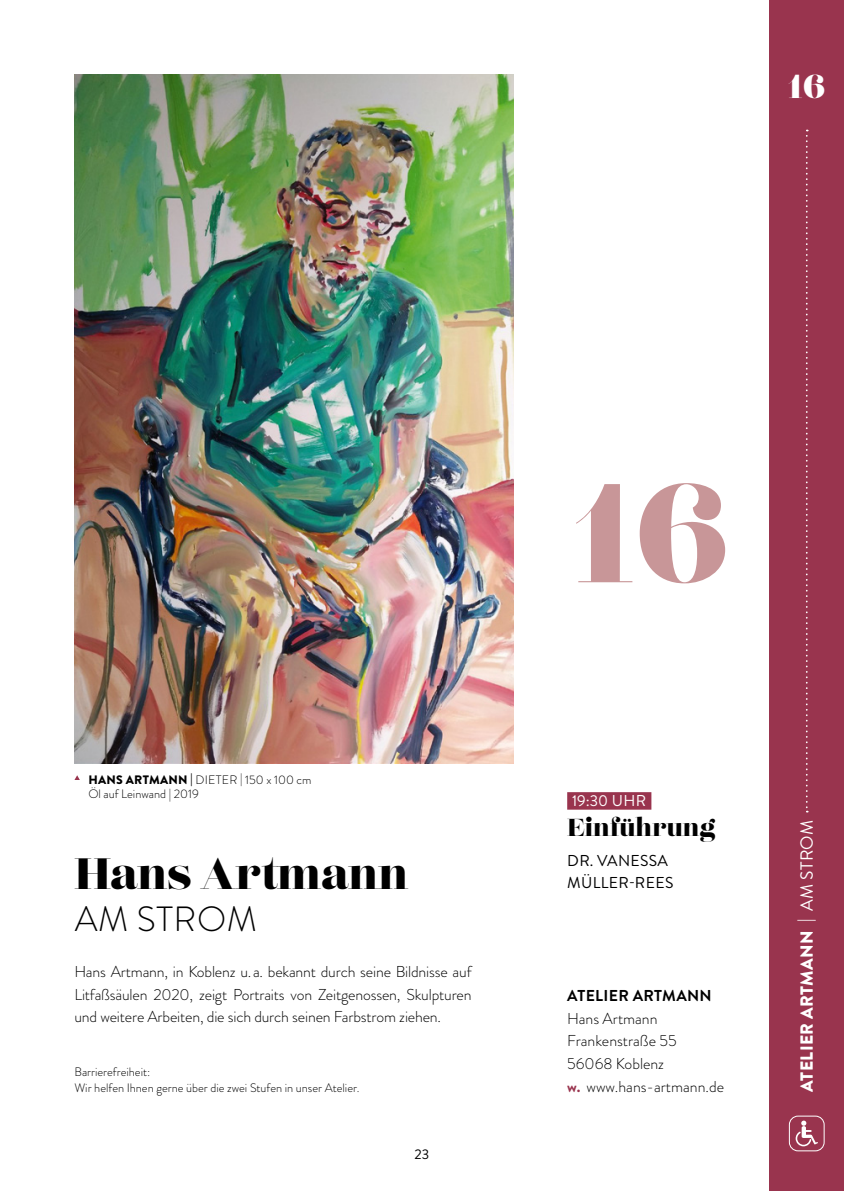
<style>
.page{position:relative;width:844px;height:1191px;background:#fff}
.page>*{position:absolute;margin:0;border:0;box-sizing:border-box;transform-origin:0 0}
.t1{font:140px "Lust Didone";color:#c89698}
.t2{font:43.75px "Lust Didone";color:#000}
.t3{font:300 35px "Brandon Grotesque";letter-spacing:.02em;color:#000}
.t4{font:33.25px "Lust Didone";color:#fff}
.t5{font:24.5px "Lust Didone";color:#000}
.t6{font:900 17.5px "Brandon Grotesque";letter-spacing:.02em;color:#fff}
.t7{font:300 15.75px/22.8px "Brandon Grotesque";letter-spacing:-.01em;color:#000}
.t8{font:15.75px/22.8px "Brandon Grotesque";letter-spacing:.02em;color:#000}
.t9{font:700 15.75px "Brandon Grotesque";letter-spacing:.02em;color:#000}
.t10{font:15.75px "Brandon Grotesque";letter-spacing:.01em;color:#fff}
.t11{font:14px "Brandon Grotesque";color:#000}
.t12{font:300 12.25px/14px "Brandon Grotesque";color:#000}
.s1{font-weight:900}
.s2{font-weight:700;color:#99344e}
.s3{font-weight:400}
</style>
<div class="page">
<div style="left:769px;top:0;width:74px;height:1191px;background:#99344e"></div>
<svg style="left:806px;top:130px;width:1px;height:682px"></svg>
<div style="left:567px;top:792px;width:84px;height:17px;background:#99344e"></div>
<img style="left:74px;top:74px;width:439px;height:689px">
<div style="left:788px;top:1115px;width:36px;height:36px;border:1px solid #fff;border-radius:9px"></div>
<svg style="left:795px;top:1120px;width:22px;height:26px"></svg>
<svg style="left:74px;top:775px;width:6px;height:5px"></svg>
<h3 class="t4" style="left:788px;top:65px;width:38px">16</h3>
<p class="t12" style="left:88px;top:772px;width:225px"><span class="s1">HANS ARTMANN |</span> DIETER | 150 x 100 cm<br>Öl auf Leinwand | 2019</p>
<h2 class="t2" style="left:74px;top:846px;width:336px">Hans Artmann</h2>
<h3 class="t3" style="left:75px;top:895px;width:184px">AM STROM</h3>
<p class="t7" style="left:74px;top:960px;width:398px;text-align:justify">Hans Artmann, in Koblenz u.a. bekannt durch seine Bildnisse auf Litfaßsäulen 2020, zeigt Portraits von Zeitgenossen, Skulpturen und weitere Arbeiten, die sich durch seinen Farbstrom ziehen.</p>
<p class="t12" style="left:74px;top:1064px;width:286px;line-height:15.8px">Barrierefreiheit:<br>Wir helfen Ihnen gerne über die zwei Stufen in unser Atelier.</p>
<p class="t11" style="left:414px;top:1144px;width:16px">23</p>
<h1 class="t1" style="left:573px;top:444px;width:157px">16</h1>
<p class="t10" style="left:572px;top:790px;width:76px">19:30 UHR</p>
<h3 class="t5" style="left:567px;top:812px;width:150px">Einführung</h3>
<p class="t8" style="left:567px;top:849px;width:108px">DR. VANESSA<br>MÜLLER-REES</p>
<p class="t9" style="left:567px;top:984px;width:146px">ATELIER ARTMANN</p>
<p class="t7" style="left:567px;top:1007px;width:158px">Hans Artmann<br>Frankenstraße 55<br>56068 Koblenz<br><span class="s2">w.</span> www.hans-artmann.de</p>
<p class="t6" style="left:794px;top:1091px;width:274px;rotate:-90deg">ATELIER ARTMANN <span class="s3">| AM STROM</span></p>
</div>
